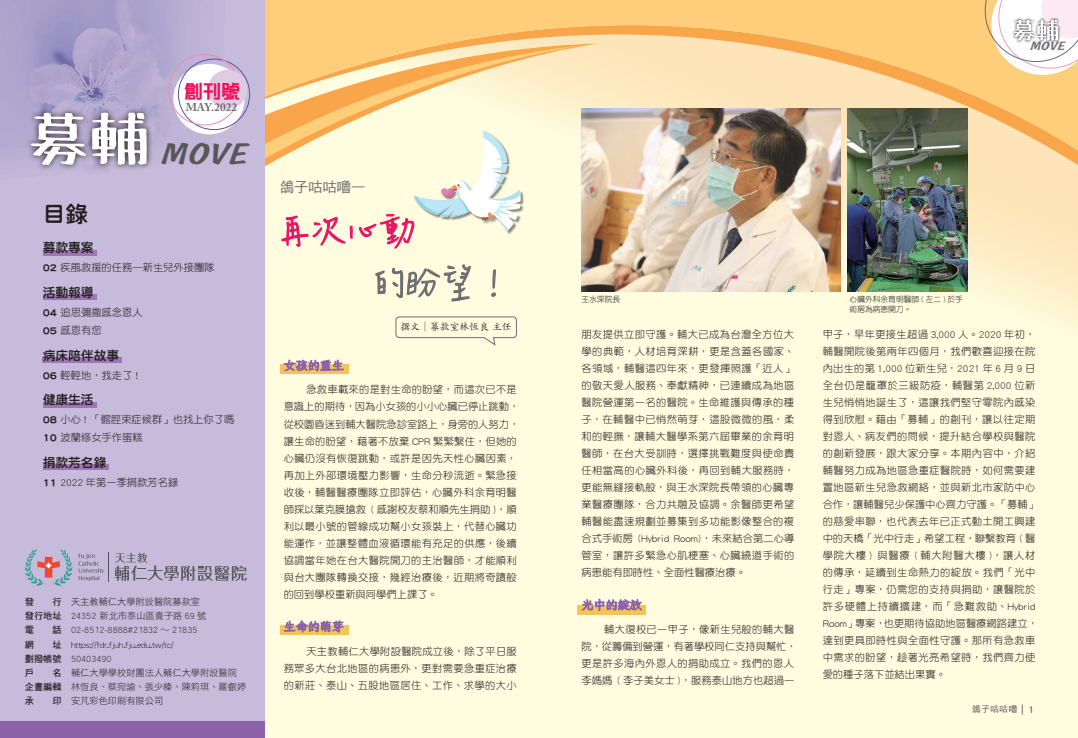
<style>
.page{position:relative;width:1078px;height:738px;background:#fff}
.page>*{position:absolute;margin:0;border:0;box-sizing:border-box;transform-origin:0 0}
.t1{font:42.5px "DF Hsiu W3 WIN BF";color:#6c6d70}
.t2{font:42.5px "DF Hsiu W3 WIN BF";color:#ec1163}
.t3{font:29.1px "AR Brush 1 Extra Italic";color:#57585a;scale:1.6 1}
.t4{font:22.7px "DF Yuan Std W8";color:#231f20}
.t5{font:18.6px "DFPOP1 Std W9";color:#ee1059}
.t6{font:14.2px "DF Hei Std W5";color:#6c6d70}
.t7{font:12.8px "DF Yuan Std W8";color:#231f20}
.t8{font:11.8px "AR Brush 1 Extra Italic";color:#6c6d70;scale:1.6 1}
.t9{font:700 11.3px "Adobe Caslon Pro";color:#6c6d70}
.t10{font:10.3px/17px "DF Yuan Std W3";letter-spacing:.035em;color:#231f20}
.t11{font:10.3px/18px "DF Yuan Std W3";color:#231f20}
.t12{font:9.9px "DF Kai Shu Std W5";letter-spacing:-.01em;color:#231f20}
.t13{font:9.9px "DF Hei Std W7";color:#57585a}
.t14{font:9.2px/14px "DF Hei Std W3";color:#231f20}
.t15{font:8.5px "DF Hei Std W5";letter-spacing:.08em;color:#57585a}
.t16{font:7.8px/9.4px "DF Yuan Std W3";letter-spacing:-.01em;color:#231f20}
.s1{font-family:"DF Yuan Std W8"}
.s2{font-family:"DF Hei Std W7"}
</style>
<div class="page">
<div style="left:264px;top:0;width:813px;height:737px;background:#fffce0"></div>
<svg style="left:264px;top:165px;width:813px;height:273px"></svg>
<svg style="left:264px;top:0;width:813px;height:150px;background:#fcd18b"></svg>
<svg style="left:264px;top:43px;width:335px;height:127px"></svg>
<svg style="left:264px;top:44px;width:332px;height:118px"></svg>
<div style="left:0;top:0;width:264px;height:737px;background:#c7bbdb"></div>
<svg style="left:78px;top:552px;width:169px;height:29px"></svg>
<svg style="left:25px;top:549px;width:47px;height:36px"></svg>
<div style="left:0;top:720px;width:264px;height:17px;background:#8c62aa"></div>
<img style="left:581px;top:108px;width:259px;height:183px">
<img style="left:0;top:0;width:251px;height:161px">
<div style="left:173px;top:64px;width:71px;height:70px;background:#fff;border-radius:50%"></div>
<div style="left:178px;top:59px;width:72px;height:71px;border:1px solid #5d4fa1;border-radius:50%"></div>
<div style="left:208px;top:70px;width:39px;height:39px;background:#dfcce3;border-radius:50%"></div>
<svg style="left:25px;top:106px;width:128px;height:64px"></svg>
<svg style="left:31px;top:112px;width:116px;height:53px;background:#c2becb"></svg>
<img style="left:847px;top:108px;width:120px;height:183px">
<div style="left:43px;top:249px;width:54px;height:6px;background:#9e76b3"></div>
<div style="left:43px;top:294px;width:54px;height:6px;background:#9e76b3"></div>
<div style="left:43px;top:356px;width:79px;height:6px;background:#9e76b3"></div>
<div style="left:43px;top:464px;width:65px;height:5px;background:#9e76b3"></div>
<div style="left:43px;top:401px;width:54px;height:6px;background:#9e76b3"></div>
<div style="left:280px;top:364px;width:68px;height:10px;background:#f4c456"></div>
<div style="left:280px;top:624px;width:68px;height:10px;background:#f4c456"></div>
<div style="left:577px;top:605px;width:68px;height:10px;background:#f4c456"></div>
<svg style="left:284px;top:358px;width:59px;height:14px"></svg>
<svg style="left:284px;top:620px;width:59px;height:13px"></svg>
<svg style="left:581px;top:598px;width:61px;height:13px"></svg>
<div style="left:413px;top:130px;width:111px;height:104px;background:#231f20;opacity:.5"></div>
<svg style="left:281px;top:130px;width:239px;height:172px"></svg>
<svg style="left:395px;top:316px;width:122px;height:30px"></svg>
<svg style="left:984px;top:0;width:93px;height:75px;background:#f5e7da"></svg>
<h3 class="t5" style="left:184px;top:81px;width:57px">創刊號</h3>
<p class="t9" style="left:186px;top:101px;width:53px">MAY.2022</p>
<h2 class="t3" style="left:162px;top:139px;width:56px">MOVE</h2>
<h3 class="t4" style="left:43px;top:202px;width:47px">目錄</h3>
<p class="t7" style="left:43px;top:240px;width:53px">募款專案</p>
<p class="t11" style="left:43px;top:258px;width:173px"><span class="s1">02</span> 疾風救援的任務—新生兒外接團隊</p>
<p class="t7" style="left:43px;top:285px;width:53px">活動報導</p>
<p class="t11" style="left:43px;top:303px;width:102px"><span class="s1">04</span> 追思彌撒感念恩人<br><span class="s1">05</span> 感恩有您</p>
<p class="t7" style="left:43px;top:348px;width:78px">病床陪伴故事</p>
<p class="t10" style="left:43px;top:366px;width:97px"><span class="s1">06</span> 輕輕地，我走了 !</p>
<p class="t7" style="left:43px;top:392px;width:53px">健康生活</p>
<p class="t11" style="left:43px;top:410px;width:193px"><span class="s1">08</span> 小心 ! 「髂脛束症候群」也找上你了嗎<br><span class="s1">10</span> 波蘭修女手作蛋糕</p>
<p class="t7" style="left:43px;top:455px;width:65px">捐款芳名錄</p>
<p class="t11" style="left:43px;top:473px;width:137px"><span class="s1">11</span> 2022 年第一季捐款芳名錄</p>
<p class="t14" style="left:25px;top:594px;width:223px"><span class="s2">發　　行</span> 天主教輔仁大學附設醫院募款室<br><span class="s2">發行地址</span> 24352 新北市泰山區貴子路 69 號<br><span class="s2">電　　話</span> 02-8512-8888#21832 ～ 21835<br><span class="s2">網　　址</span> https://fdr.fjuh.fju.edu.tw/tc/<br><span class="s2">劃撥帳號</span> 50403490<br><span class="s2">戶　　名</span> 輔仁大學學校財團法人輔仁大學附設醫院<span class="s2">企畫編輯</span> 林恆良、蔡宛諭、張少榛、陳筣琪、羅叡婷<span class="s2">承　　印</span> 安芃彩色印刷有限公司</p>
<h3 class="t6" style="left:280px;top:179px;width:87px">鴿子咕咕嚕—</h3>
<h1 class="t2" style="left:274px;top:210px;width:146px">再次心動</h1>
<h1 class="t1" style="left:368px;top:261px;width:138px">的盼望 !</h1>
<p class="t12" style="left:400px;top:321px;width:113px">撰文｜募款室林恆良 主任</p>
<p class="t10" style="left:283px;top:381px;width:237px;text-indent:23px">急救車載來的是對生命的盼望，而這次已不是意識上的期待，因為小女孩的小小心臟已停止跳動，從校園昏迷到輔大醫院急診室路上，身旁的人努力，讓生命的盼望，藉著不放棄 CPR 緊緊繫住，但她的心臟仍沒有恢復跳動，或許是因先天性心臟因素，再加上外部環境壓力影響，生命分秒流逝。緊急接收後，輔醫醫療團隊立即評估，心臟外科余育明醫師採以葉克膜搶救 ( 感謝校友蔡和順先生捐助 )，順利以最小號的管線成功幫小女孩裝上，代替心臟功能運作，並讓整體血液循環能有充足的供應，後續協調當年她在台大醫院開刀的主治醫師，才能順利與台大團隊轉換交接，幾經治療後，近期將奇蹟般的回到學校重新與同學們上課了。</p>
<p class="t10" style="left:283px;top:641px;width:235px;text-align:justify;text-indent:23px">天主教輔仁大學附設醫院成立後，除了平日服務眾多大台北地區的病患外，更對需要急重症治療的新莊、泰山、五股地區居住、工作、求學的大小</p>
<p class="t8" style="left:1030px;top:40px;width:23px">MOVE</p>
<p class="t16" style="left:581px;top:294px;width:40px">王水深院長</p>
<p class="t10" style="left:581px;top:325px;width:214px;text-align:justify">朋友提供立即守護。輔大已成為台灣全方位大學的典範，人材培育深耕，更是含蓋各國家、各領域，輔醫這四年來，更發揮照護「近人」的敬天愛人服務、奉獻精神，已連續成為地區醫院營運第一名的醫院。生命維護與傳承的種子，在輔醫中已悄然萌芽，這股微微的風，柔和的輕撫，讓輔大醫學系第六屆畢業的余育明醫師，在台大受訓時，選擇挑戰難度與使命責任相當高的心臟外科後，再回到輔大服務時，更能無縫接軌般，與王水深院長帶領的心臟專業醫療團隊，合力共融及協調。余醫師更希望輔醫能盡速規劃並募集到多功能影像整合的複合式手術房 (Hybrid Room)，未來結合第二心導管室，讓許多緊急心肌梗塞、心臟繞道手術的病患能有即時性、全面性醫療治療。</p>
<p class="t10" style="left:581px;top:620px;width:217px;text-indent:23px">輔大復校已一甲子，像新生兒般的輔大醫院，從籌備到營運，有著學校同仁支持與幫忙，更是許多海內外恩人的捐助成立。我們的恩人李媽媽 ( 李子美女士 )，服務泰山地方也超過一</p>
<p class="t16" style="left:849px;top:294px;width:115px">心臟外科余育明醫師 ( 左二 ) 於手術房為病患開刀。</p>
<p class="t10" style="left:822px;top:325px;width:217px">甲子，早年更接生超過 3,000 人。2020 年初，輔醫開院後第兩年四個月，我們歡喜迎接在院內出生的第 1,000 位新生兒，2021 年 6 月 9 日全台仍是籠罩於三級防疫，輔醫第 2,000 位新生兒悄悄地誕生了，這讓我們堅守零院內感染得到欣慰。藉由「募輔」的創刊，讓以往定期對恩人、病友們的問候，提升結合學校與醫院的創新發展，跟大家分享。本期內容中，介紹輔醫努力成為地區急重症醫院時，如何需要建置地區新生兒急救網絡，並與新北市家防中心合作，讓輔醫兒少保護中心齊力守護。「募輔」的慈愛串聯，也代表去年已正式動土開工興建中的天橋「光中行走」希望工程，聯繫教育 ( 醫學院大樓 ) 與醫療 ( 輔大附醫大樓 )，讓人材的傳承，延續到生命熱力的綻放。我們「光中行走」專案，仍需您的支持與捐助，讓醫院於許多硬體上持續擴建，而「急難救助、Hybrid<br>Room」專案，也更期待協助地區醫療網路建立，達到更具即時性與全面性守護。那所有急救車中需求的盼望，趁著光亮希望時，我們齊力使愛的種子落下並結出果實。</p>
<p class="t13" style="left:1017px;top:703px;width:18px">｜1</p>
<p class="t15" style="left:971px;top:704px;width:47px">鴿子咕咕嚕</p>
</div>
